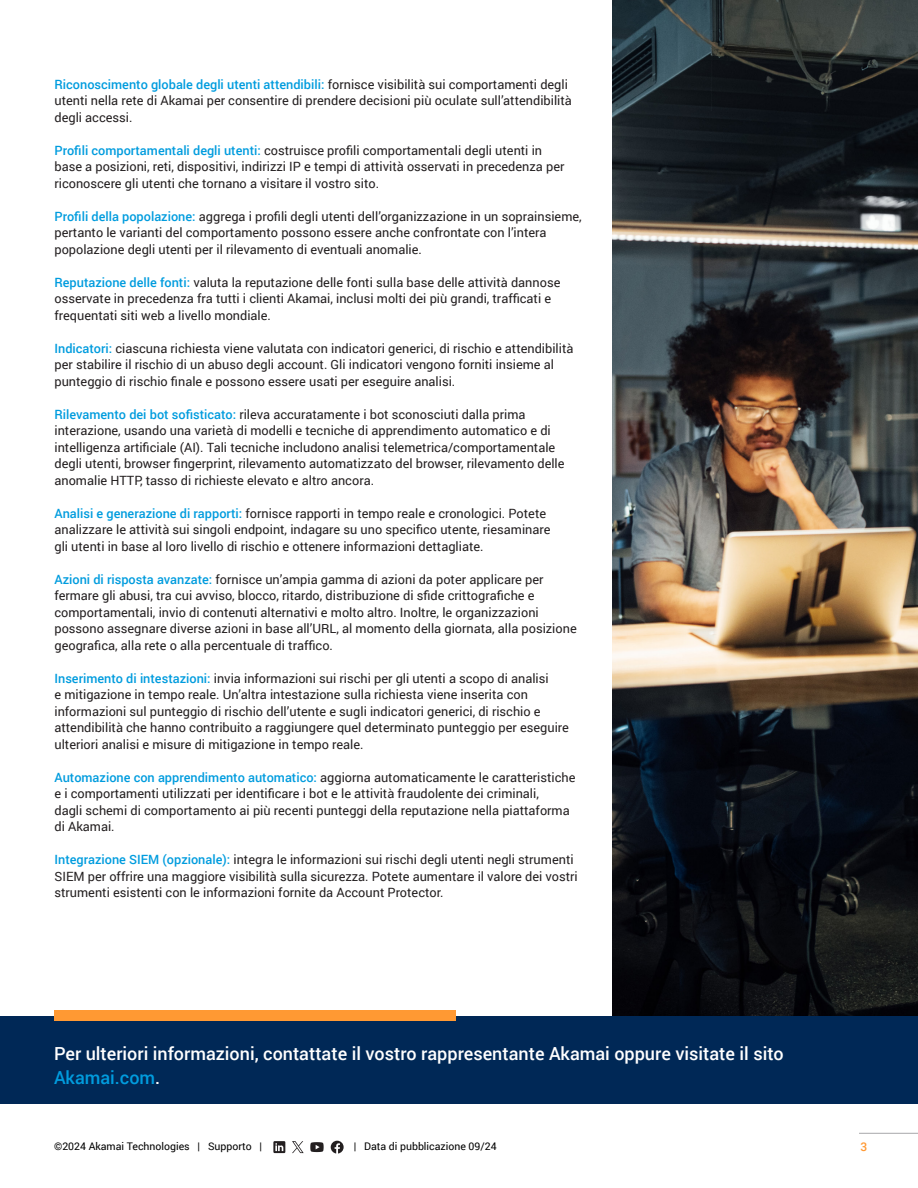
<style>
.page{position:relative;width:918px;height:1188px;background:#fff}
.page>*{position:absolute;margin:0;border:0;box-sizing:border-box;transform-origin:0 0}
.CTA_on_Navy_Blue{font:500 18px/24px "Roboto";color:#fff}
.H2_Title{font:12.75px/16.5px "Roboto";color:#231f20}
.t1{font:500 12px "Roboto";color:#f93}
.t2{font:10.5px "Roboto";color:#000}
.s1{font-weight:500;color:#009cde}
.s2{color:#009cde}
</style>
<div class="page">
<img style="left:612px;top:0;width:306px;height:1016px">
<hr style="left:859px;top:1133px;width:59px;height:1px;background:#a8a8aa">
<svg style="left:273px;top:1141px;width:12px;height:12px"></svg>
<svg style="left:292px;top:1141px;width:12px;height:12px"></svg>
<svg style="left:310px;top:1142px;width:14px;height:10px"></svg>
<svg style="left:331px;top:1141px;width:13px;height:13px"></svg>
<div style="left:0;top:1016px;width:918px;height:87px;background:#002856"></div>
<div style="left:54px;top:1011px;width:401px;height:10px;background:#f93"></div>
<p class="H2_Title" style="left:54px;top:76px;width:519px"><span class="s1">Riconoscimento globale degli utenti attendibili:</span> fornisce visibilità sui comportamenti degli utenti nella rete di Akamai per consentire di prendere decisioni più oculate sull’attendibilità degli accessi.</p>
<p class="H2_Title" style="left:54px;top:142px;width:511px"><span class="s1">Profili comportamentali degli utenti:</span> costruisce profili comportamentali degli utenti in base a posizioni, reti, dispositivi, indirizzi IP e tempi di attività osservati in precedenza per riconoscere gli utenti che tornano a visitare il vostro sito.</p>
<p class="H2_Title" style="left:54px;top:208px;width:529px"><span class="s1">Profili della popolazione:</span> aggrega i profili degli utenti dell’organizzazione in un soprainsieme, pertanto le varianti del comportamento possono essere anche confrontate con l’intera popolazione degli utenti per il rilevamento di eventuali anomalie.</p>
<p class="H2_Title" style="left:54px;top:274px;width:507px"><span class="s1">Reputazione delle fonti:</span> valuta la reputazione delle fonti sulla base delle attività dannose osservate in precedenza fra tutti i clienti Akamai, inclusi molti dei più grandi, trafficati e frequentati siti web a livello mondiale.</p>
<p class="H2_Title" style="left:54px;top:340px;width:521px"><span class="s1">Indicatori:</span> ciascuna richiesta viene valutata con indicatori generici, di rischio e attendibilità per stabilire il rischio di un abuso degli account. Gli indicatori vengono forniti insieme al punteggio di rischio finale e possono essere usati per eseguire analisi.</p>
<p class="H2_Title" style="left:54px;top:406px;width:512px"><span class="s1">Rilevamento dei bot sofisticato:</span> rileva accuratamente i bot sconosciuti dalla prima interazione, usando una varietà di modelli e tecniche di apprendimento automatico e di intelligenza artificiale (AI). Tali tecniche includono analisi telemetrica/comportamentale degli utenti, browser fingerprint, rilevamento automatizzato del browser, rilevamento delle anomalie HTTP, tasso di richieste elevato e altro ancora.</p>
<p class="H2_Title" style="left:54px;top:505px;width:497px"><span class="s1">Analisi e generazione di rapporti:</span> fornisce rapporti in tempo reale e cronologici. Potete analizzare le attività sui singoli endpoint, indagare su uno specifico utente, riesaminare gli utenti in base al loro livello di rischio e ottenere informazioni dettagliate.</p>
<p class="H2_Title" style="left:54px;top:571px;width:524px"><span class="s1">Azioni di risposta avanzate:</span> fornisce un’ampia gamma di azioni da poter applicare per fermare gli abusi, tra cui avviso, blocco, ritardo, distribuzione di sfide crittografiche e comportamentali, invio di contenuti alternativi e molto altro. Inoltre, le organizzazioni possono assegnare diverse azioni in base all’URL, al momento della giornata, alla posizione geografica, alla rete o alla percentuale di traffico.</p>
<p class="H2_Title" style="left:54px;top:670px;width:516px"><span class="s1">Inserimento di intestazioni:</span> invia informazioni sui rischi per gli utenti a scopo di analisi<br>e mitigazione in tempo reale. Un’altra intestazione sulla richiesta viene inserita con informazioni sul punteggio di rischio dell’utente e sugli indicatori generici, di rischio e attendibilità che hanno contribuito a raggiungere quel determinato punteggio per eseguire ulteriori analisi e misure di mitigazione in tempo reale.</p>
<p class="H2_Title" style="left:54px;top:769px;width:523px"><span class="s1">Automazione con apprendimento automatico:</span> aggiorna automaticamente le caratteristiche e i comportamenti utilizzati per identificare i bot e le attività fraudolente dei criminali,<br>dagli schemi di comportamento ai più recenti punteggi della reputazione nella piattaforma di Akamai.</p>
<p class="H2_Title" style="left:54px;top:851px;width:525px"><span class="s1">Integrazione SIEM (opzionale):</span> integra le informazioni sui rischi degli utenti negli strumenti<br>SIEM per offrire una maggiore visibilità sulla sicurezza. Potete aumentare il valore dei vostri strumenti esistenti con le informazioni fornite da Account Protector.</p>
<p class="CTA_on_Navy_Blue" style="left:54px;top:1041px;width:731px">Per ulteriori informazioni, contattate il vostro rappresentante Akamai oppure visitate il sito<br><span class="s2">Akamai.com</span>.</p>
<p class="t2" style="left:54px;top:1139px;width:210px">©2024 Akamai Technologies | Supporto |</p>
<p class="t2" style="left:354px;top:1139px;width:144px">| Data di pubblicazione 09/24</p>
<p class="t1" style="left:860px;top:1138px;width:8px">3</p>
</div>
